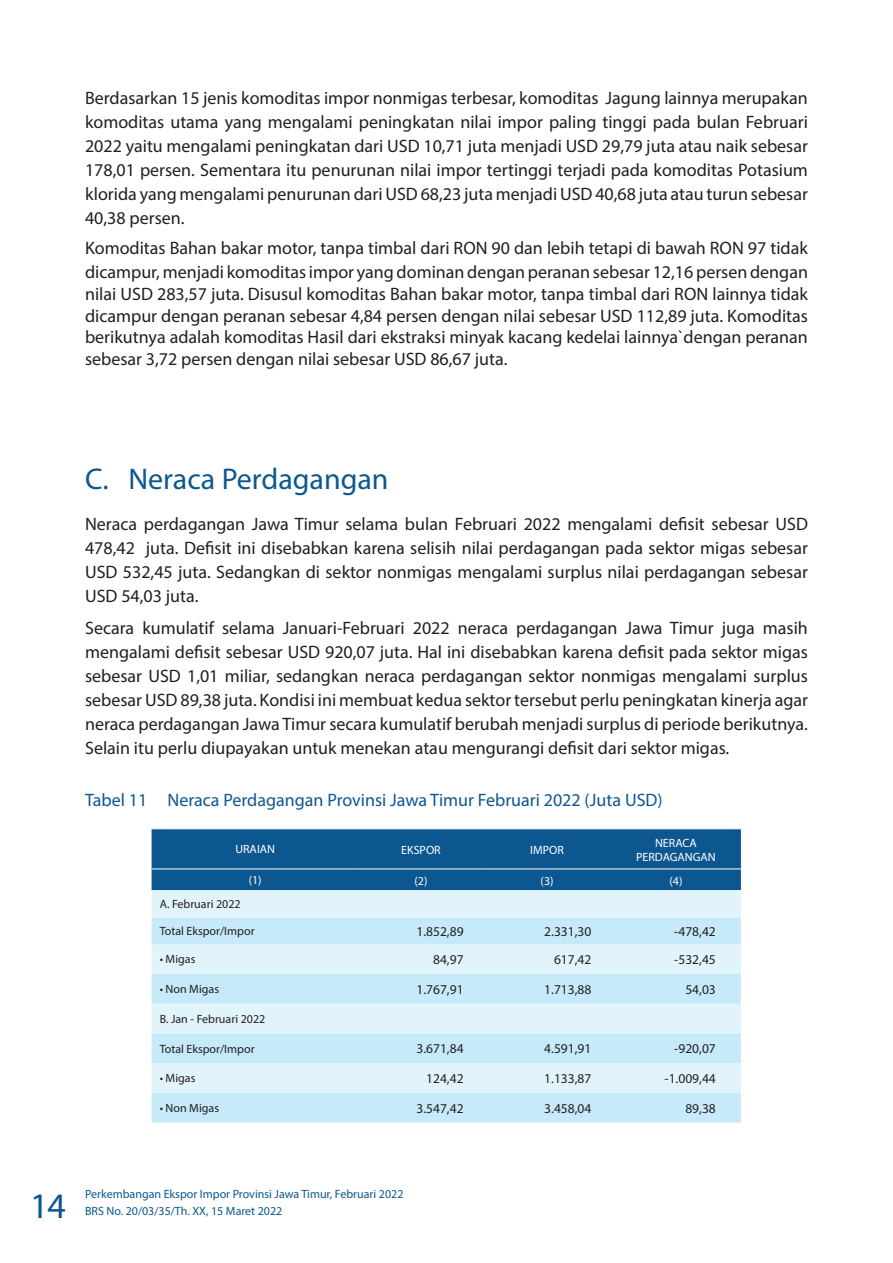
<style>
.page{position:relative;width:893px;height:1263px;background:#fff}
.page>*{position:absolute;margin:0;border:0;box-sizing:border-box;transform-origin:0 0}
.t1{font:36px "Myriad Pro";color:#0c578f}
.t2{font:30px "Myriad Pro";color:#0c578f}
.Body_Text_BRS{font:18px/24px "Myriad Pro";color:#231f20;text-align:justify}
.t3{font:18px "Myriad Pro";color:#0c578f}
.Content_Tabel_BRS{font:13.5px "Myriad Pro";color:#231f20}
.Stub_Table_BRS{font:12px "Myriad Pro";color:#231f20}
.t4{font:12px "Myriad Pro";color:#0c578f}
.Judul_Kolom_Tabel_BR{font:12px/14.4px "Myriad Pro";color:#fff;text-align:center}
</style>
<div class="page">
<div style="left:152px;top:829px;width:589px;height:61px;background:#0c578f"></div>
<div style="left:152px;top:890px;width:589px;height:28px;background:#e1f4fc"></div>
<svg style="left:152px;top:918px;width:589px;height:204px;fill:#c6eafa"></svg>
<hr style="left:152px;top:868px;width:207px;height:1px;background:#fff">
<hr style="left:359px;top:868px;width:124px;height:1px;background:#fff">
<hr style="left:483px;top:868px;width:128px;height:1px;background:#fff">
<hr style="left:611px;top:868px;width:130px;height:1px;background:#fff">
<p class="Body_Text_BRS" style="left:85px;top:86px;width:724px">Berdasarkan 15 jenis komoditas impor nonmigas terbesar, komoditas Jagung lainnya merupakan komoditas utama yang mengalami peningkatan nilai impor paling tinggi pada bulan Februari 2022 yaitu mengalami peningkatan dari USD 10,71 juta menjadi USD 29,79 juta atau naik sebesar 178,01 persen. Sementara itu penurunan nilai impor tertinggi terjadi pada komoditas Potasium klorida yang mengalami penurunan dari USD 68,23 juta menjadi USD 40,68 juta atau turun sebesar 40,38 persen.</p>
<p class="Body_Text_BRS" style="left:85px;top:236px;width:724px">Komoditas Bahan bakar motor, tanpa timbal dari RON 90 dan lebih tetapi di bawah RON 97 tidak dicampur, menjadi komoditas impor yang dominan dengan peranan sebesar 12,16 persen dengan</p>
<p class="Body_Text_BRS" style="left:85px;top:283px;width:724px;line-height:21.6px">nilai USD 283,57 juta. Disusul komoditas Bahan bakar motor, tanpa timbal dari RON lainnya tidak dicampur dengan peranan sebesar 4,84 persen dengan nilai sebesar USD 112,89 juta. Komoditas berikutnya adalah komoditas Hasil dari ekstraksi minyak kacang kedelai lainnya`dengan peranan sebesar 3,72 persen dengan nilai sebesar USD 86,67 juta.</p>
<p class="t2" style="left:85px;top:460px;width:305px">C. Neraca Perdagangan</p>
<p class="Body_Text_BRS" style="left:85px;top:511px;width:724px">Neraca perdagangan Jawa Timur selama bulan Februari 2022 mengalami defisit sebesar USD 478,42 juta. Defisit ini disebabkan karena selisih nilai perdagangan pada sektor migas sebesar USD 532,45 juta. Sedangkan di sektor nonmigas mengalami surplus nilai perdagangan sebesar USD 54,03 juta.</p>
<p class="Body_Text_BRS" style="left:85px;top:616px;width:724px">Secara kumulatif selama Januari-Februari 2022 neraca perdagangan Jawa Timur juga masih mengalami defisit sebesar USD 920,07 juta. Hal ini disebabkan karena defisit pada sektor migas sebesar USD 1,01 miliar, sedangkan neraca perdagangan sektor nonmigas mengalami surplus sebesar USD 89,38 juta. Kondisi ini membuat kedua sektor tersebut perlu peningkatan kinerja agar neraca perdagangan Jawa Timur secara kumulatif berubah menjadi surplus di periode berikutnya.<br>Selain itu perlu diupayakan untuk menekan atau mengurangi defisit dari sektor migas.</p>
<p class="t3" style="left:85px;top:789px;width:579px">Tabel 11 Neraca Perdagangan Provinsi Jawa Timur Februari 2022 (Juta USD)</p>
<p class="Judul_Kolom_Tabel_BR" style="left:235px;top:842px;width:41px">URAIAN</p>
<p class="Judul_Kolom_Tabel_BR" style="left:401px;top:842px;width:41px">EKSPOR</p>
<p class="Judul_Kolom_Tabel_BR" style="left:530px;top:842px;width:35px">IMPOR</p>
<p class="Judul_Kolom_Tabel_BR" style="left:636px;top:835px;width:81px">NERACA<br>PERDAGANGAN</p>
<p class="Judul_Kolom_Tabel_BR" style="left:249px;top:873px;width:14px">(1)</p>
<p class="Judul_Kolom_Tabel_BR" style="left:415px;top:873px;width:14px">(2)</p>
<p class="Judul_Kolom_Tabel_BR" style="left:541px;top:873px;width:14px">(3)</p>
<p class="Judul_Kolom_Tabel_BR" style="left:669px;top:873px;width:14px">(4)</p>
<p class="Stub_Table_BRS" style="left:160px;top:897px;width:82px">A. Februari 2022</p>
<p class="Stub_Table_BRS" style="left:160px;top:924px;width:96px">Total Ekspor/Impor</p>
<p class="Content_Tabel_BRS" style="left:416px;top:923px;width:49px">1.852,89</p>
<p class="Content_Tabel_BRS" style="left:544px;top:923px;width:49px">2.331,30</p>
<p class="Content_Tabel_BRS" style="left:674px;top:923px;width:43px">-478,42</p>
<p class="Stub_Table_BRS" style="left:160px;top:952px;width:37px">• Migas</p>
<p class="Content_Tabel_BRS" style="left:433px;top:951px;width:32px">84,97</p>
<p class="Content_Tabel_BRS" style="left:554px;top:951px;width:39px">617,42</p>
<p class="Content_Tabel_BRS" style="left:674px;top:951px;width:43px">-532,45</p>
<p class="Stub_Table_BRS" style="left:160px;top:982px;width:61px">• Non Migas</p>
<p class="Content_Tabel_BRS" style="left:416px;top:981px;width:49px">1.767,91</p>
<p class="Content_Tabel_BRS" style="left:544px;top:981px;width:49px">1.713,88</p>
<p class="Content_Tabel_BRS" style="left:685px;top:981px;width:32px">54,03</p>
<p class="Stub_Table_BRS" style="left:160px;top:1011px;width:107px">B. Jan - Februari 2022</p>
<p class="Stub_Table_BRS" style="left:160px;top:1041px;width:96px">Total Ekspor/Impor</p>
<p class="Content_Tabel_BRS" style="left:416px;top:1040px;width:49px">3.671,84</p>
<p class="Content_Tabel_BRS" style="left:544px;top:1040px;width:49px">4.591,91</p>
<p class="Content_Tabel_BRS" style="left:674px;top:1040px;width:43px">-920,07</p>
<p class="Stub_Table_BRS" style="left:160px;top:1071px;width:37px">• Migas</p>
<p class="Content_Tabel_BRS" style="left:426px;top:1070px;width:39px">124,42</p>
<p class="Content_Tabel_BRS" style="left:544px;top:1070px;width:49px">1.133,87</p>
<p class="Content_Tabel_BRS" style="left:665px;top:1070px;width:53px">-1.009,44</p>
<p class="Stub_Table_BRS" style="left:160px;top:1101px;width:61px">• Non Migas</p>
<p class="Content_Tabel_BRS" style="left:416px;top:1100px;width:49px">3.547,42</p>
<p class="Content_Tabel_BRS" style="left:544px;top:1100px;width:49px">3.458,04</p>
<p class="Content_Tabel_BRS" style="left:685px;top:1100px;width:32px">89,38</p>
<p class="t4" style="left:85px;top:1187px;width:320px">Perkembangan Ekspor Impor Provinsi Jawa Timur, Februari 2022</p>
<h1 class="t1" style="left:30px;top:1184px;width:38px">14</h1>
<p class="t4" style="left:85px;top:1203px;width:199px">BRS No. 20/03/35/Th. XX, 15 Maret 2022</p>
</div>
